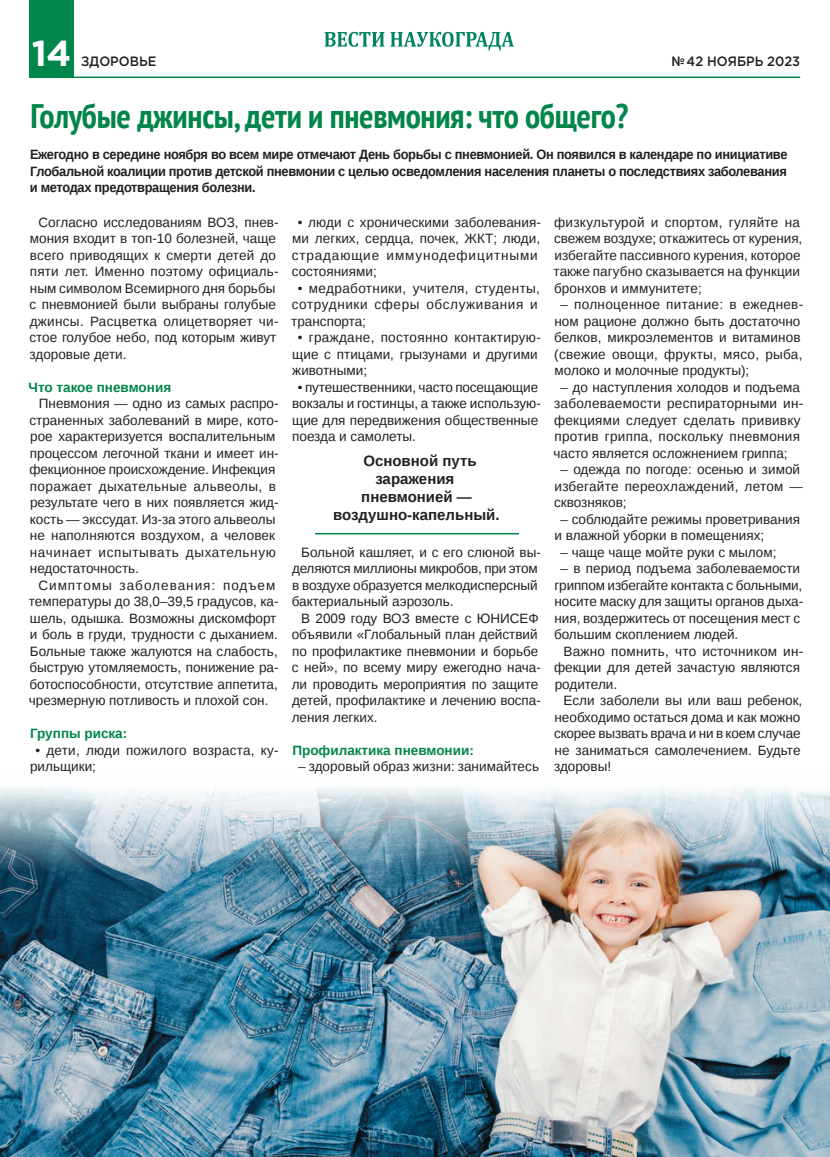
<style>
.page{position:relative;width:830px;height:1157px;background:#fff}
.page>*{position:absolute;margin:0;border:0;box-sizing:border-box;transform-origin:0 0}
.t1{font:700 36px "Gotham Pro";color:#fff}
._0_Header_2_Green{font:700 condensed 33.9px "PT Sans";letter-spacing:-.01em;color:#00854a}
._0_Body{font:700 15px/18px "Liberation Sans";color:#231f20;text-align:center}
._0_Body-2{font:13.5px/16.5px "Liberation Sans";color:#231f20}
._0_Lead{font:700 13.5px/16.5px "Liberation Sans";letter-spacing:-.025em;color:#231f20;text-align:justify;scale:.95 1}
._0_Body-3{font:13.5px/16.5px "Liberation Sans";letter-spacing:.02em;color:#231f20}
._0_Body-4{font:13.5px/16.5px "Liberation Sans";letter-spacing:.03em;color:#231f20}
._0_Body-5{font:700 13.5px "Liberation Sans";color:#00854a}
._0_Lead-2{font:500 13.5px "Gotham Pro";color:#231f20;scale:.95 1}
</style>
<div class="page">
<hr style="left:30px;top:77px;width:769px;height:1px;background:#00854a">
<svg style="left:324px;top:32px;width:189px;height:18px"></svg>
<div style="left:30px;top:0;width:44px;height:78px;background:#00854a"></div>
<img style="left:0;top:788px;width:829px;height:369px">
<hr style="left:315px;top:533px;width:203px;height:1px;background:#00854a">
<h1 class="t1" style="left:32px;top:32px;width:41px">14</h1>
<p class="_0_Lead-2" style="left:81px;top:54px;width:80px">ЗДОРОВЬЕ</p>
<p class="_0_Header_2_Green" style="left:30px;top:94px;width:599px">Голубые джинсы, дети и пневмония: что общего?</p>
<p class="_0_Lead-2" style="left:671px;top:53px;width:137px">№ 42 НОЯБРЬ 2023</p>
<p class="_0_Lead" style="left:30px;top:146px;width:798px">Ежегодно в середине ноября во всем мире отмечают День борьбы с пневмонией. Он появился в календаре по инициативе Глобальной коалиции против детской пневмонии с целью осведомления населения планеты о последствиях заболевания и методах предотвращения болезни.</p>
<p class="_0_Body-2" style="left:29px;top:214px;width:250px;text-indent:9px">Согласно исследованиям ВОЗ, пнев&shy;мония входит в топ-10 болезней, чаще всего приводящих к смерти детей до пяти лет. Именно поэтому официаль&shy;ным символом Всемирного дня борьбы с пневмонией были выбраны голубые джинсы. Расцветка олицетворяет чи&shy;стое голубое небо, под которым живут здоровые дети.</p>
<p class="_0_Body-5" style="left:29px;top:378px;width:144px">Что такое пневмония</p>
<p class="_0_Body-2" style="left:29px;top:396px;width:250px;text-indent:9px">Пневмония — одно из самых распро&shy;страненных заболеваний в мире, кото&shy;рое характеризуется воспалительным процессом легочной ткани и имеет ин&shy;фекционное происхождение. Инфекция поражает дыхательные альвеолы, в результате чего в них появляется жид&shy;кость — экссудат. Из-за этого альвеолы не наполняются воздухом, а человек начинает испытывать дыхательную недостаточность.</p>
<p class="_0_Body-2" style="left:29px;top:577px;width:251px;text-indent:9px">Симптомы заболевания: подъем температуры до 38,0–39,5 градусов, ка&shy;шель, одышка. Возможны дискомфорт и боль в груди, трудности с дыханием.<br>Больные также жалуются на слабость, быструю утомляемость, понижение ра&shy;ботоспособности, отсутствие аппетита, чрезмерную потливость и плохой сон.</p>
<p class="_0_Body-5" style="left:30px;top:724px;width:99px">Группы риска:</p>
<p class="_0_Body-2" style="left:30px;top:742px;width:250px;text-indent:5px">• дети, люди пожилого возраста, ку&shy;рильщики;</p>
<p class="_0_Body-2" style="left:291px;top:214px;width:250px;text-indent:6px">• люди с хроническими заболевания&shy;ми легких, сердца, почек, ЖКТ; люди, страдающие иммунодефицитными состояниями;</p>
<p class="_0_Body-4" style="left:291px;top:280px;width:250px;text-indent:7px">• медработники, учителя, студенты, сотрудники сферы обслуживания и транспорта;</p>
<p class="_0_Body-2" style="left:292px;top:330px;width:250px;text-indent:6px">• граждане, постоянно контактирую&shy;щие с птицами, грызунами и другими животными;</p>
<p class="_0_Body-2" style="left:292px;top:379px;width:250px;text-indent:6px">• путешественники, часто посещающие вокзалы и гостинцы, а также использую&shy;щие для передвижения общественные поезда и самолеты.</p>
<p class="_0_Body" style="left:333px;top:451px;width:168px">Основной путь заражения пневмонией — воздушно-капельный.</p>
<p class="_0_Body-2" style="left:291px;top:544px;width:250px;text-indent:9px">Больной кашляет, и с его слюной вы&shy;деляются миллионы микробов, при этом в воздухе образуется мелкодисперсный бактериальный аэрозоль.</p>
<p class="_0_Body-2" style="left:291px;top:610px;width:250px;text-indent:9px">В 2009 году ВОЗ вместе с ЮНИСЕФ объявили «Глобальный план действий по профилактике пневмонии и борьбе с ней», по всему миру ежегодно нача&shy;ли проводить мероприятия по защите детей, профилактике и лечению воспа&shy;ления легких.</p>
<p class="_0_Body-5" style="left:292px;top:741px;width:183px">Профилактика пневмонии:</p>
<p class="_0_Body-2" style="left:298px;top:759px;width:242px">– здоровый образ жизни: занимайтесь</p>
<p class="_0_Body-2" style="left:553px;top:214px;width:250px">физкультурой и спортом, гуляйте на свежем воздухе; откажитесь от курения, избегайте пассивного курения, которое также пагубно сказывается на функции бронхов и иммунитете;</p>
<p class="_0_Body-2" style="left:553px;top:297px;width:250px;text-indent:6px">– полноценное питание: в ежеднев&shy;ном рационе должно быть достаточно белков, микроэлементов и витаминов (свежие овощи, фрукты, мясо, рыба, молоко и молочные продукты);</p>
<p class="_0_Body-3" style="left:553px;top:379px;width:251px;text-indent:7px">– до наступления холодов и подъема заболеваемости респираторными ин&shy;фекциями следует сделать прививку против гриппа, поскольку пневмония часто является осложнением гриппа;</p>
<p class="_0_Body-2" style="left:554px;top:462px;width:250px;text-indent:6px">– одежда по погоде: осенью и зимой избегайте переохлаждений, летом — сквозняков;</p>
<p class="_0_Body-2" style="left:554px;top:511px;width:247px;text-indent:6px">– соблюдайте режимы проветривания и влажной уборки в помещениях;</p>
<p class="_0_Body-2" style="left:560px;top:544px;width:217px">– чаще чаще мойте руки с мылом;</p>
<p class="_0_Body-2" style="left:553px;top:561px;width:250px;text-indent:6px">– в период подъема заболеваемости гриппом избегайте контакта с больными, носите маску для защиты органов дыха&shy;ния, воздержитесь от посещения мест с большим скоплением людей.</p>
<p class="_0_Body-2" style="left:554px;top:643px;width:250px;text-indent:9px">Важно помнить, что источником ин&shy;фекции для детей зачастую являются родители.</p>
<p class="_0_Body-2" style="left:554px;top:693px;width:250px;text-indent:9px">Если заболели вы или ваш ребенок, необходимо остаться дома и как можно скорее вызвать врача и ни в коем случае не заниматься самолечением. Будьте здоровы!</p>
</div>
